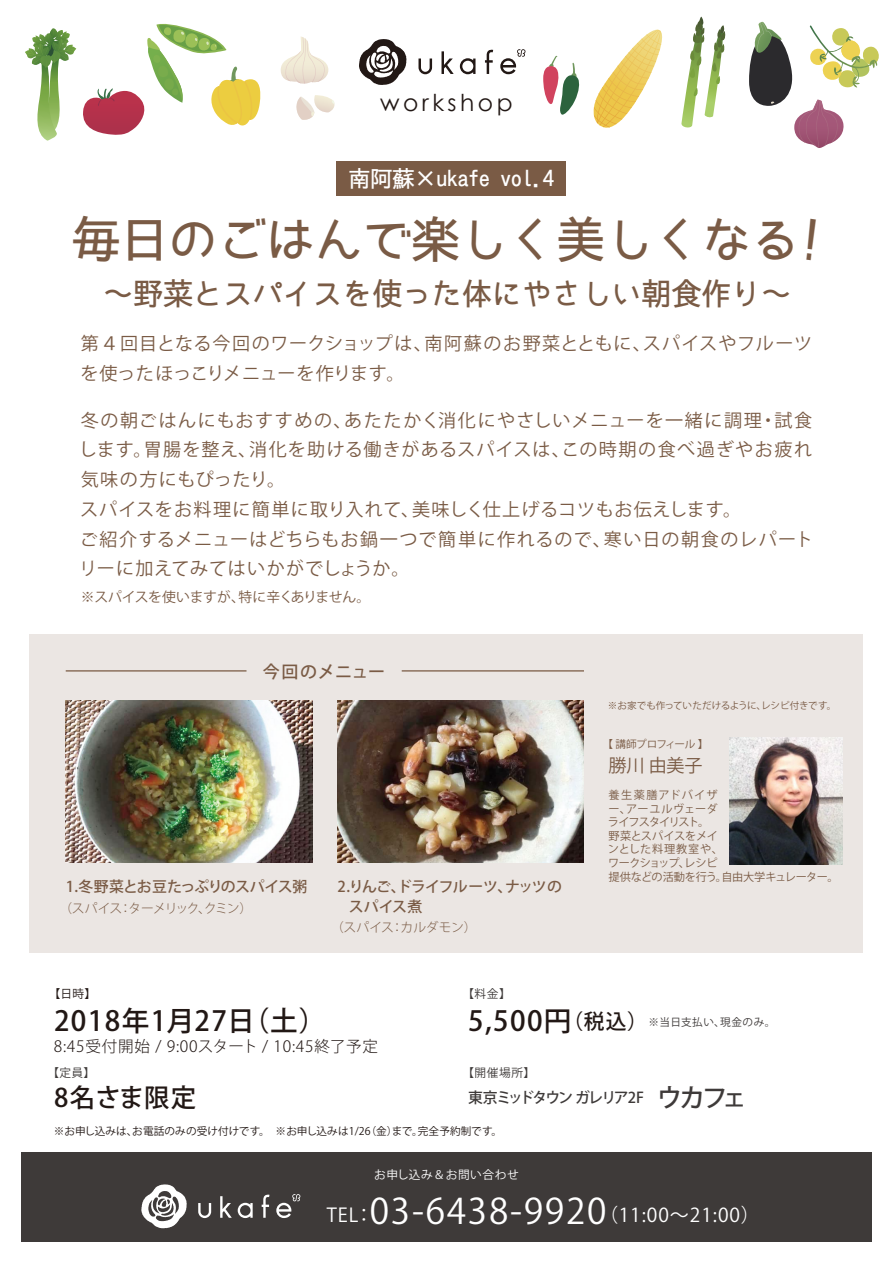
<style>
.page{position:relative;width:893px;height:1263px;background:#fff}
.page>*{position:absolute;margin:0;border:0;box-sizing:border-box;transform-origin:0 0}
.t1{font:49.95px "Bokutachino Gothic";letter-spacing:-.03em;color:#7a5b45}
.t2{font:30.9px "Bokutachino Gothic";letter-spacing:-.03em;color:#7a5b45}
.t3{font:500 27.6px "Koz Go Pro";letter-spacing:.05em;color:#221815}
.t4{font:500 25.5px "Koz Go Pro";color:#221815}
.t5{font:23.4px "Century Gothic";letter-spacing:.15em;color:#221815}
.t6{font:22.65px "Bokutachino Gothic";letter-spacing:-.03em;color:#fff}
.t7{font:19.2px "Koz Go Pro";letter-spacing:.05em;color:#fff}
.t8{font:18px/29.7px "Koz Go Pro";letter-spacing:.06em;color:#7a5b45}
.t9{font:18px/29.7px "Koz Go Pro";letter-spacing:.035em;color:#7a5b45}
.t10{font:500 16.95px "Koz Go Pro";letter-spacing:.025em;color:#7a5b45}
.t11{font:300 15.6px "Koz Go Pro";letter-spacing:.05em;color:#221815}
.t12{font:500 14.85px/19px "Koz Go Pro";letter-spacing:-.055em;color:#7a5b45}
.t13{font:500 14.85px "Koz Go Pro";letter-spacing:-.115em;color:#3e3a39}
.t14{font:13.8px "Koz Go Pro";letter-spacing:-.02em;color:#7a5b45}
.t15{font:300 12.75px "Koz Go Pro";letter-spacing:-.085em;color:#7a5b45}
.t16{font:300 12.75px "Koz Go Pro";letter-spacing:.01em;color:#7a5b45}
.t17{font:11.7px "Koz Go Pro";letter-spacing:.05em;color:#3e3a39}
.t18{font:11.7px "Koz Go Pro";letter-spacing:.05em;color:#fff}
.t19{font:11.7px "Koz Go Pro";color:#221815}
.t20{font:11.1px/13.6px "Koz Go Pro";letter-spacing:-.015em;color:#7a5b45}
.t21{font:10.65px "Koz Go Pro";letter-spacing:.01em;color:#221815}
.t22{font:10.65px "Koz Go Pro";letter-spacing:.05em;color:#3e3a39}
.t23{font:10.65px "Koz Go Pro";letter-spacing:-.05em;color:#7a5b45}
.t24{font:9.6px "Koz Go Pro";letter-spacing:-.01em;color:#7a5b45}
.s1{font-weight:500;font-size:27.6px;color:#221815}
.s2{font-weight:500;font-size:20.7px;color:#221815}
.s3{font-size:25.5px}
.s4{font-size:19.05px}
.s5{font-size:35.1px}
</style>
<div class="page">
<div style="left:30px;top:634px;width:833px;height:318px;background:#ebe6e3"></div>
<img style="left:66px;top:701px;width:246px;height:161px">
<img style="left:337px;top:701px;width:247px;height:161px">
<div style="left:21px;top:1152px;width:851px;height:90px;background:#3e3a39"></div>
<svg style="left:198px;top:1203px;width:13px;height:15px"></svg>
<svg style="left:220px;top:1196px;width:12px;height:22px"></svg>
<svg style="left:238px;top:1203px;width:15px;height:15px"></svg>
<svg style="left:262px;top:1194px;width:8px;height:24px"></svg>
<svg style="left:276px;top:1194px;width:24px;height:24px"></svg>
<svg style="left:141px;top:1184px;width:46px;height:44px"></svg>
<svg style="left:418px;top:59px;width:14px;height:15px"></svg>
<svg style="left:441px;top:51px;width:13px;height:23px"></svg>
<svg style="left:460px;top:58px;width:15px;height:16px"></svg>
<svg style="left:485px;top:49px;width:8px;height:25px"></svg>
<svg style="left:500px;top:49px;width:25px;height:25px"></svg>
<svg style="left:359px;top:39px;width:47px;height:46px"></svg>
<img style="left:729px;top:737px;width:113px;height:127px">
<svg style="left:681px;top:17px;width:45px;height:111px"></svg>
<svg style="left:543px;top:56px;width:37px;height:59px"></svg>
<svg style="left:280px;top:36px;width:48px;height:48px"></svg>
<svg style="left:296px;top:95px;width:39px;height:25px"></svg>
<svg style="left:83px;top:23px;width:178px;height:112px"></svg>
<svg style="left:25px;top:28px;width:51px;height:113px"></svg>
<svg style="left:593px;top:30px;width:70px;height:98px"></svg>
<svg style="left:749px;top:22px;width:130px;height:126px"></svg>
<hr style="left:66px;top:670px;width:180px;height:1px;background:#7a5b45">
<hr style="left:402px;top:670px;width:182px;height:1px;background:#7a5b45">
<div style="left:336px;top:162px;width:230px;height:34px;background:#7a5b45"></div>
<p class="t5" style="left:380px;top:89px;width:134px">workshop</p>
<p class="t6" style="left:348px;top:167px;width:207px">南阿蘇×ukafe vol.4</p>
<h1 class="t1" style="left:71px;top:214px;width:753px">毎日のごはんで楽しく美しくなる!</h1>
<h2 class="t2" style="left:103px;top:278px;width:690px">～野菜とスパイスを使った体にやさしい朝食作り～</h2>
<p class="t9" style="left:80px;top:329px;width:733px">第４回目となる今回のワークショップは、南阿蘇のお野菜とともに、スパイスやフルーツを使ったほっこりメニューを作ります。</p>
<p class="t8" style="left:79px;top:406px;width:736px">冬の朝ごはんにもおすすめの、あたたかく消化にやさしいメニューを一緒に調理・試食します。胃腸を整え、消化を助ける働きがあるスパイスは、この時期の食べ過ぎやお疲れ気味の方にもぴったり。<br>スパイスをお料理に簡単に取り入れて、美味しく仕上げるコツもお伝えします。<br>ご紹介するメニューはどちらもお鍋一つで簡単に作れるので、寒い日の朝食のレパートリーに加えてみてはいかがでしょうか。</p>
<p class="t14" style="left:81px;top:587px;width:291px">※スパイスを使いますが、特に辛くありません。</p>
<p class="t10" style="left:263px;top:661px;width:124px">今回のメニュー</p>
<p class="t12" style="left:66px;top:878px;width:243px">1.冬野菜とお豆たっぷりのスパイス粥</p>
<p class="t15" style="left:60px;top:900px;width:194px">（スパイス：ターメリック、クミン）</p>
<p class="t12" style="left:349px;top:878px;width:215px;text-indent:-11px">2.りんご、ドライフルーツ、ナッツのスパイス煮</p>
<p class="t16" style="left:331px;top:919px;width:147px">（スパイス：カルダモン）</p>
<p class="t24" style="left:608px;top:700px;width:230px">※お家でも作っていただけるように、レシピ付きです。</p>
<p class="t23" style="left:602px;top:737px;width:108px">【 講師プロフィール 】</p>
<p class="t8" style="left:608px;top:751px;width:96px">勝川 由美子</p>
<p class="t20" style="left:608px;top:788px;width:232px">養生薬膳アドバイザ<br>ー、アーユルヴェーダ<br>ライフスタイリスト。<br>野菜とスパイスをメイ<br>ンとした料理教室や、<br>ワークショップ、レシピ<br>提供などの活動を行う。自由大学キュレーター。</p>
<p class="t19" style="left:49px;top:986px;width:49px">【日時】</p>
<h3 class="t3" style="left:54px;top:1003px;width:274px">2018年1月27日（土）</h3>
<p class="t11" style="left:54px;top:1036px;width:326px">8:45受付開始 / 9:00スタート / 10:45終了予定</p>
<p class="t17" style="left:462px;top:986px;width:50px">【料金】</p>
<p class="t22" style="left:468px;top:1015px;width:309px"><span class="s1">5,500円</span><span class="s2">（税込）</span>※当日支払い、現金のみ。</p>
<p class="t17" style="left:47px;top:1065px;width:49px">【定員】</p>
<p class="t17" style="left:462px;top:1065px;width:74px">【開催場所】</p>
<h3 class="t4" style="left:54px;top:1082px;width:144px">8名さま限定</h3>
<p class="t13" style="left:468px;top:1088px;width:281px">東京ミッドタウン ガレリア2F　<span class="s3">ウカフェ</span></p>
<p class="t21" style="left:54px;top:1124px;width:450px">※お申し込みは、お電話のみの受け付けです。　※お申し込みは1/26（金）まで。完全予約制です。</p>
<p class="t18" style="left:374px;top:1167px;width:146px">お申し込み＆お問い合わせ</p>
<p class="t7" style="left:327px;top:1202px;width:434px"><span class="s4">TEL：</span><span class="s5">03-6438-9920</span>（11:00～21:00）</p>
</div>
